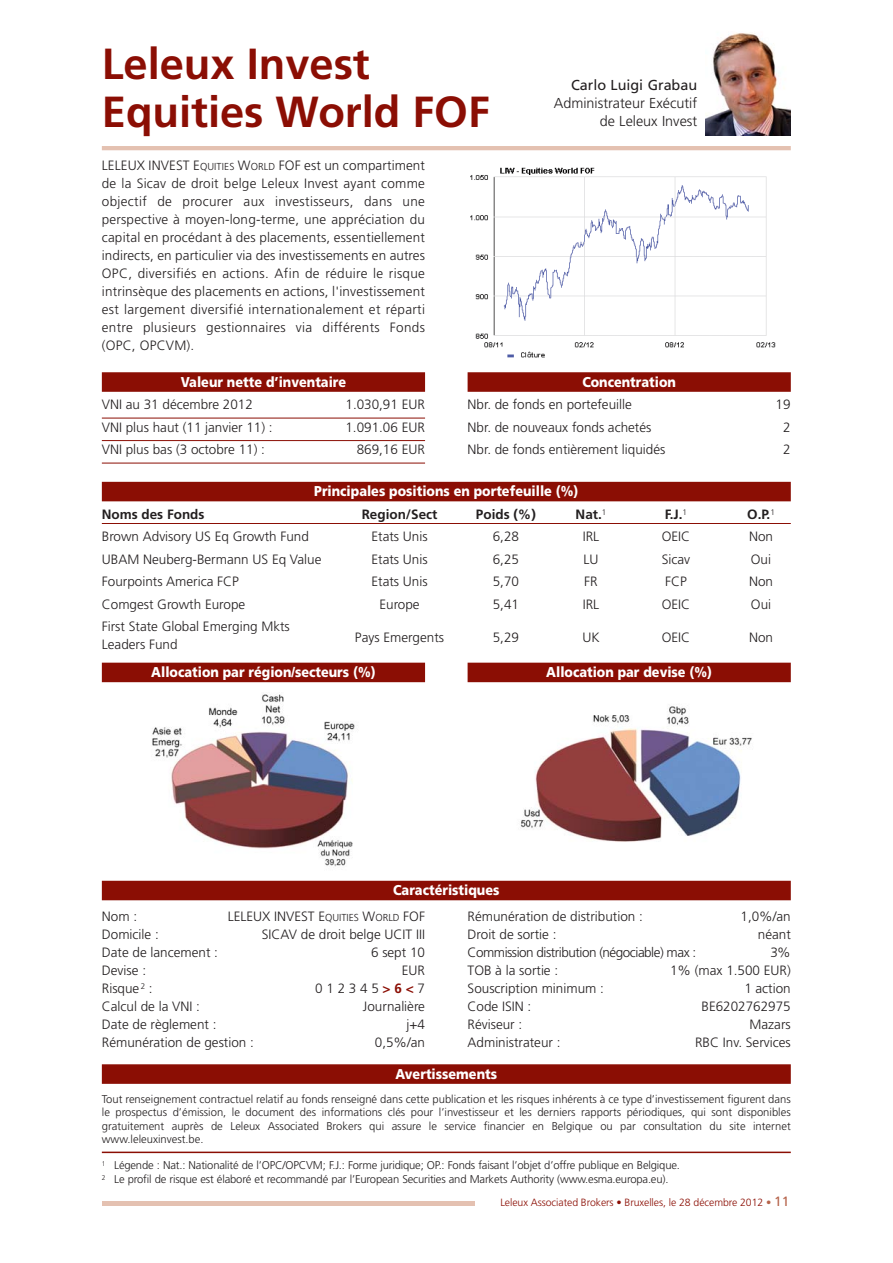
<style>
.page{position:relative;width:893px;height:1263px;background:#fff}
.page>*{position:absolute;margin:0;border:0;box-sizing:border-box;transform-origin:0 0}
.t1{font:700 43.5px/48px "Frutiger";color:#8b0e04}
.t2{font:300 14.4px/18px "Frutiger";color:#231f20;text-align:right}
.t3{font:14.4px "Frutiger";color:#231f20}
.t4{font:900 14.25px "Frutiger";color:#fff;scale:.89 1}
.t5{font:300 13.5px/18px "Frutiger";color:#231f20}
.t6{font:700 13.5px "Frutiger";color:#231f20}
.t7{font:300 13.5px "Frutiger";letter-spacing:-.035em;color:#231f20}
.t8{font:300 11.25px/13.5px "Frutiger";letter-spacing:-.015em;color:#231f20}
.t9{font:300 10.5px "Frutiger";letter-spacing:-.005em;color:#8b0e04}
.s1{font-size:10.2px}
.s2{font-weight:700;color:#8b0e04}
.s3{color:#b6644b}
.s4{font-weight:400;font-size:13.5px;color:#b6644b}
</style>
<div class="page">
<hr style="left:102px;top:1201px;width:689px;height:4px;background:#e4c1b1">
<div style="left:476px;top:1194px;width:315px;height:24px;background:#fff"></div>
<img style="left:706px;top:33px;width:85px;height:102px">
<div style="left:102px;top:482px;width:689px;height:19px;background:#8b0e04"></div>
<hr style="left:102px;top:523px;width:689px;height:1px;background:#8b0e04">
<img style="left:152px;top:694px;width:203px;height:173px">
<img style="left:520px;top:706px;width:232px;height:136px">
<img style="left:470px;top:167px;width:306px;height:191px">
<div style="left:102px;top:881px;width:689px;height:19px;background:#8b0e04"></div>
<div style="left:102px;top:372px;width:323px;height:20px;background:#8b0e04"></div>
<hr style="left:102px;top:418px;width:323px;height:1px;background:#8b0e04">
<hr style="left:102px;top:440px;width:323px;height:1px;background:#8b0e04">
<hr style="left:102px;top:463px;width:323px;height:1px;background:#8b0e04">
<div style="left:468px;top:372px;width:323px;height:20px;background:#8b0e04"></div>
<div style="left:102px;top:663px;width:323px;height:19px;background:#8b0e04"></div>
<div style="left:468px;top:663px;width:323px;height:19px;background:#8b0e04"></div>
<hr style="left:102px;top:1152px;width:689px;height:1px;background:#8b0e04">
<hr style="left:102px;top:146px;width:689px;height:4px;background:#e4c1b1">
<div style="left:102px;top:1064px;width:689px;height:20px;background:#8b0e04"></div>
<h1 class="t1" style="left:102px;top:44px;width:389px">Leleux Invest<br>Equities World FOF</h1>
<p class="t5" style="left:102px;top:157px;width:325px;text-align:justify">LELEUX INVEST E<span class="s1">QUITIES</span> W<span class="s1">ORLD</span> FOF est un compartiment de la Sicav de droit belge Leleux Invest ayant comme objectif de procurer aux investisseurs, dans une perspective à moyen-long-terme, une appréciation du capital en procédant à des placements, essentiellement indirects, en particulier via des investissements en autres OPC, diversifiés en actions. Afin de réduire le risque intrinsèque des placements en actions, l'investissement est largement diversifié internationalement et réparti entre plusieurs gestionnaires via différents Fonds (OPC, OPCVM).</p>
<p class="t3" style="left:571px;top:79px;width:128px">Carlo Luigi Grabau</p>
<p class="t2" style="left:554px;top:95px;width:145px">Administrateur Exécutif de Leleux Invest</p>
<p class="t4" style="left:181px;top:374px;width:187px">Valeur nette d’inventaire</p>
<p class="t5" style="left:102px;top:397px;width:153px">VNI au 31 décembre 2012</p>
<p class="t5" style="left:345px;top:397px;width:81px">1.030,91 EUR</p>
<p class="t5" style="left:102px;top:419px;width:172px">VNI plus haut (11 janvier 11) :</p>
<p class="t5" style="left:345px;top:419px;width:81px">1.091.06 EUR</p>
<p class="t5" style="left:102px;top:442px;width:165px">VNI plus bas (3 octobre 11) :</p>
<p class="t5" style="left:357px;top:442px;width:70px">869,16 EUR</p>
<p class="t4" style="left:582px;top:374px;width:107px">Concentration</p>
<p class="t5" style="left:468px;top:397px;width:166px">Nbr. de fonds en portefeuille</p>
<p class="t5" style="left:776px;top:397px;width:17px">19</p>
<p class="t5" style="left:468px;top:419px;width:185px">Nbr. de nouveaux fonds achetés</p>
<p class="t5" style="left:783px;top:419px;width:9px">2</p>
<p class="t5" style="left:468px;top:442px;width:199px">Nbr. de fonds entièrement liquidés</p>
<p class="t5" style="left:783px;top:442px;width:9px">2</p>
<p class="t4" style="left:314px;top:484px;width:298px">Principales positions en portefeuille (%)</p>
<p class="t6" style="left:102px;top:509px;width:104px">Noms des Fonds</p>
<p class="t6" style="left:362px;top:509px;width:77px">Region/Sect</p>
<p class="t6" style="left:476px;top:509px;width:61px">Poids (%)</p>
<p class="t6" style="left:575px;top:509px;width:32px">Nat.<sup>1</sup></p>
<p class="t6" style="left:665px;top:509px;width:24px">F.J.<sup>1</sup></p>
<p class="t6" style="left:747px;top:509px;width:29px">O.P.<sup>1</sup></p>
<p class="t5" style="left:102px;top:529px;width:209px">Brown Advisory US Eq Growth Fund</p>
<p class="t5" style="left:371px;top:529px;width:58px">Etats Unis</p>
<p class="t5" style="left:493px;top:529px;width:28px">6,28</p>
<p class="t5" style="left:583px;top:529px;width:18px">IRL</p>
<p class="t5" style="left:662px;top:529px;width:30px">OEIC</p>
<p class="t5" style="left:749px;top:529px;width:26px">Non</p>
<p class="t5" style="left:102px;top:551px;width:221px">UBAM Neuberg-Bermann US Eq Value</p>
<p class="t5" style="left:371px;top:551px;width:58px">Etats Unis</p>
<p class="t5" style="left:493px;top:551px;width:28px">6,25</p>
<p class="t5" style="left:583px;top:551px;width:16px">LU</p>
<p class="t5" style="left:662px;top:551px;width:30px">Sicav</p>
<p class="t5" style="left:751px;top:551px;width:22px">Oui</p>
<p class="t5" style="left:102px;top:574px;width:139px">Fourpoints America FCP</p>
<p class="t5" style="left:371px;top:574px;width:58px">Etats Unis</p>
<p class="t5" style="left:493px;top:574px;width:28px">5,70</p>
<p class="t5" style="left:584px;top:574px;width:15px">FR</p>
<p class="t5" style="left:665px;top:574px;width:23px">FCP</p>
<p class="t5" style="left:749px;top:574px;width:26px">Non</p>
<p class="t5" style="left:102px;top:596px;width:145px">Comgest Growth Europe</p>
<p class="t5" style="left:379px;top:596px;width:42px">Europe</p>
<p class="t5" style="left:493px;top:596px;width:28px">5,41</p>
<p class="t5" style="left:583px;top:596px;width:18px">IRL</p>
<p class="t5" style="left:662px;top:596px;width:30px">OEIC</p>
<p class="t5" style="left:751px;top:596px;width:22px">Oui</p>
<p class="t5" style="left:102px;top:619px;width:190px">First State Global Emerging Mkts<br>Leaders Fund</p>
<p class="t5" style="left:355px;top:629px;width:91px">Pays Emergents</p>
<p class="t5" style="left:493px;top:629px;width:28px">5,29</p>
<p class="t5" style="left:582px;top:629px;width:19px">UK</p>
<p class="t5" style="left:662px;top:629px;width:30px">OEIC</p>
<p class="t5" style="left:749px;top:629px;width:26px">Non</p>
<p class="t4" style="left:151px;top:665px;width:254px">Allocation par région/secteurs (%)</p>
<p class="t4" style="left:546px;top:665px;width:188px">Allocation par devise (%)</p>
<p class="t4" style="left:393px;top:883px;width:121px">Caractéristiques</p>
<p class="t5" style="left:102px;top:908px;width:37px">Nom :</p>
<p class="t5" style="left:228px;top:908px;width:199px">LELEUX INVEST E<span class="s1">QUITIES</span> W<span class="s1">ORLD</span> FOF</p>
<p class="t5" style="left:102px;top:926px;width:58px">Domicile :</p>
<p class="t5" style="left:262px;top:926px;width:165px">SICAV de droit belge UCIT III</p>
<p class="t5" style="left:102px;top:944px;width:118px">Date de lancement :</p>
<p class="t5" style="left:371px;top:944px;width:55px">6 sept 10</p>
<p class="t5" style="left:102px;top:962px;width:46px">Devise :</p>
<p class="t5" style="left:402px;top:962px;width:25px">EUR</p>
<p class="t5" style="left:102px;top:980px;width:52px">Risque <sup>2</sup> :</p>
<p class="t5" style="left:315px;top:980px;width:111px">0 1 2 3 4 5 <span class="s2">&gt; 6 &lt;</span> 7</p>
<p class="t5" style="left:102px;top:998px;width:100px">Calcul de la VNI :</p>
<p class="t5" style="left:363px;top:998px;width:64px">Journalière</p>
<p class="t5" style="left:102px;top:1016px;width:116px">Date de règlement :</p>
<p class="t5" style="left:406px;top:1016px;width:20px">j+4</p>
<p class="t5" style="left:102px;top:1034px;width:154px">Rémunération de gestion :</p>
<p class="t5" style="left:375px;top:1034px;width:52px">0,5%/an</p>
<p class="t5" style="left:468px;top:908px;width:177px">Rémunération de distribution :</p>
<p class="t5" style="left:740px;top:908px;width:52px">1,0%/an</p>
<p class="t5" style="left:468px;top:926px;width:90px">Droit de sortie :</p>
<p class="t5" style="left:758px;top:926px;width:34px">néant</p>
<p class="t7" style="left:468px;top:947px;width:230px">Commission distribution (négociable) max :</p>
<p class="t5" style="left:770px;top:944px;width:22px">3%</p>
<p class="t5" style="left:468px;top:962px;width:92px">TOB à la sortie :</p>
<p class="t5" style="left:670px;top:962px;width:122px">1% (max 1.500 EUR)</p>
<p class="t5" style="left:468px;top:980px;width:138px">Souscription minimum :</p>
<p class="t5" style="left:744px;top:980px;width:48px">1 action</p>
<p class="t5" style="left:468px;top:998px;width:65px">Code ISIN :</p>
<p class="t5" style="left:701px;top:998px;width:91px">BE6202762975</p>
<p class="t5" style="left:468px;top:1016px;width:56px">Réviseur :</p>
<p class="t5" style="left:749px;top:1016px;width:43px">Mazars</p>
<p class="t5" style="left:468px;top:1034px;width:94px">Administrateur :</p>
<p class="t5" style="left:695px;top:1034px;width:97px">RBC Inv. Services</p>
<p class="t4" style="left:395px;top:1066px;width:116px">Avertissements</p>
<p class="t8" style="left:102px;top:1093px;width:690px;text-align:justify">Tout renseignement contractuel relatif au fonds renseigné dans cette publication et les risques inhérents à ce type d’investissement figurent dans le prospectus d’émission, le document des informations clés pour l’investisseur et les derniers rapports périodiques, qui sont disponibles gratuitement auprès de Leleux Associated Brokers qui assure le service financier en Belgique ou par consultation du site internet www.leleuxinvest.be.</p>
<p class="t8" style="left:102px;top:1160px;width:580px"><sup>1</sup> Légende : Nat.: Nationalité de l’OPC/OPCVM; F.J.: Forme juridique; OP.: Fonds faisant l’objet d’offre publique en Belgique.<br><sup>2</sup> Le profil de risque est élaboré et recommandé par l’European Securities and Markets Authority (www.esma.europa.eu).</p>
<p class="t9" style="left:500px;top:1198px;width:290px">Leleux Associated Brokers • Bruxelles, le 28 décembre 2012 <span class="s3">•</span> <span class="s4">11</span></p>
</div>
